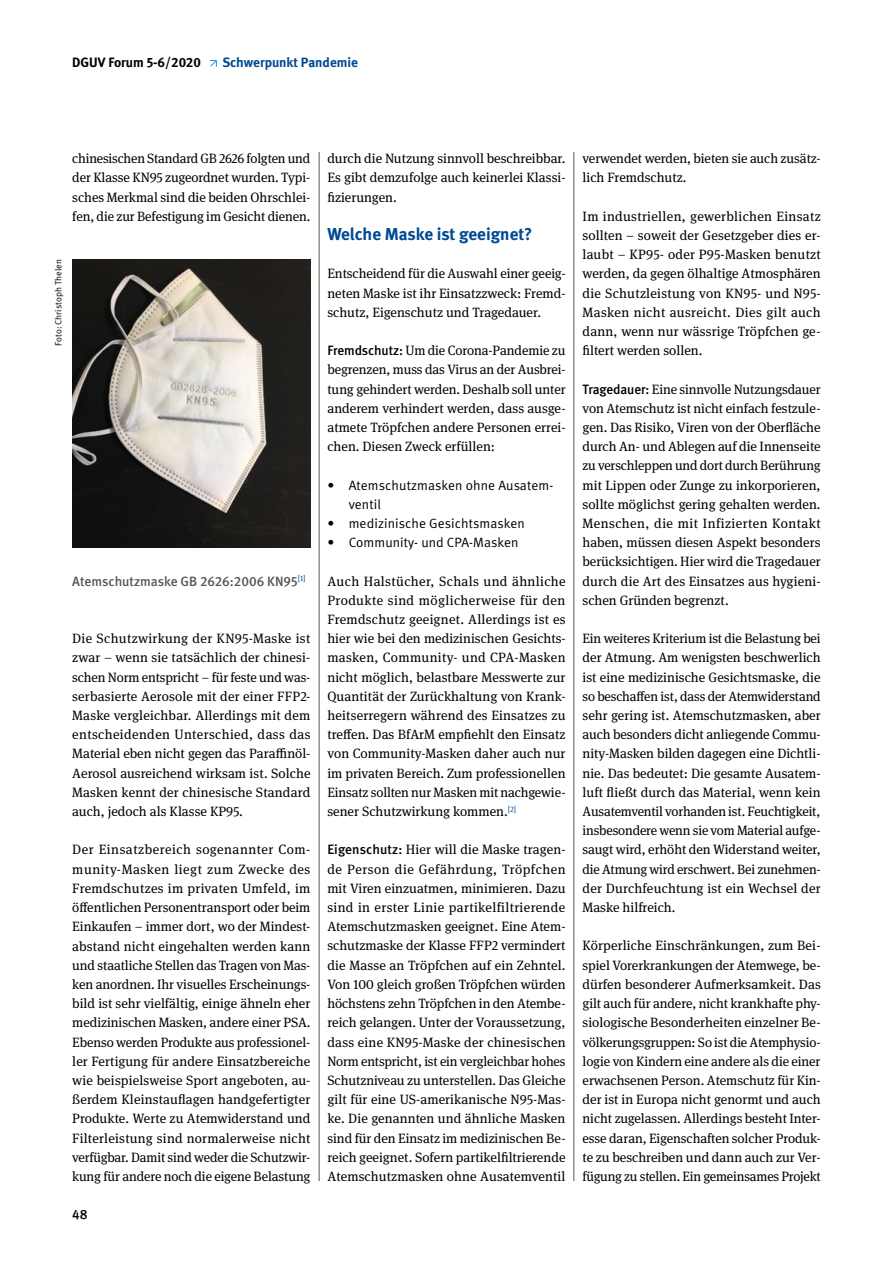
<style>
.page{position:relative;width:893px;height:1263px;background:#fff}
.page>*{position:absolute;margin:0;border:0;box-sizing:border-box;transform-origin:0 0}
.t1{font:700 17.25px "DGUV Meta";color:#004994}
.Fließtext_book_9pt{font:13.5px/19.2px "DGUV Meta Serif";color:#000;text-align:justify}
.t2{font:13.5px/19.2px "DGUV Meta";letter-spacing:.01em;color:#000}
.t3{font:500 13.5px "DGUV Meta";color:#575756}
.t4{font:700 13.5px "DGUV Meta";color:#004994}
.t5{font:700 13.5px "DGUV Meta";color:#000}
.t6{font:500 13.5px "DGUV Meta";color:#000}
.t7{font:9px "DGUV Meta";letter-spacing:.01em;color:#000}
.s1{font-family:"DGUV Meta";font-weight:500}
</style>
<div class="page">
<svg style="left:210px;top:60px;width:7px;height:7px"></svg>
<hr style="left:319px;top:152px;width:1px;height:1029px;background:#575756">
<img style="left:72px;top:259px;width:238px;height:288px">
<hr style="left:574px;top:152px;width:1px;height:1029px;background:#575756">
<p class="t5" style="left:72px;top:54px;width:130px">DGUV Forum 5-6/2020</p>
<p class="t4" style="left:222px;top:54px;width:137px">Schwerpunkt Pandemie</p>
<p class="Fließtext_book_9pt" style="left:72px;top:149px;width:240px">chinesischen Standard GB 2626 folgten und der Klasse KN95 zugeordnet wurden. Typi&shy;sches Merkmal sind die beiden Ohrschlei&shy;fen, die zur Befestigung im Gesicht dienen.</p>
<p class="t7" style="left:53px;top:346px;width:88px;rotate:-90deg">Foto: Christoph Thelen</p>
<p class="t3" style="left:72px;top:573px;width:235px">Atemschutzmaske GB 2626:2006 KN95<sup>[1]</sup></p>
<p class="Fließtext_book_9pt" style="left:72px;top:629px;width:240px">Die Schutzwirkung der KN95-Maske ist zwar – wenn sie tatsächlich der chinesi&shy;schen Norm entspricht – für feste und was&shy;serbasierte Aerosole mit der einer FFP2- Maske vergleichbar. Allerdings mit dem entscheidenden Unterschied, dass das Material eben nicht gegen das Paraffinöl-Aerosol ausreichend wirksam ist. Solche Masken kennt der chinesische Standard auch, jedoch als Klasse KP95.</p>
<p class="Fließtext_book_9pt" style="left:72px;top:840px;width:240px">Der Einsatzbereich sogenannter Com&shy;munity-Masken liegt zum Zwecke des Fremdschutzes im privaten Umfeld, im öffentlichen Personentransport oder beim Einkaufen – immer dort, wo der Mindest&shy;abstand nicht eingehalten werden kann und staatliche Stellen das Tragen von Mas&shy;ken anordnen. Ihr visuelles Erscheinungs&shy;bild ist sehr vielfältig, einige ähneln eher medizinischen Masken, andere einer PSA.<br>Ebenso werden Produkte aus professionel&shy;ler Fertigung für andere Einsatzbereiche wie beispielsweise Sport angeboten, au&shy;ßerdem Kleinstauflagen handgefertigter Produkte. Werte zu Atemwiderstand und Filterleistung sind normalerweise nicht verfügbar. Damit sind weder die Schutzwir&shy;kung für andere noch die eigene Belastung</p>
<p class="t6" style="left:72px;top:1207px;width:17px">48</p>
<p class="Fließtext_book_9pt" style="left:327px;top:149px;width:240px">durch die Nutzung sinnvoll beschreibbar.<br>Es gibt demzufolge auch keinerlei Klassi&shy;fizierungen.</p>
<h4 class="t1" style="left:327px;top:224px;width:207px">Welche Maske ist geeignet?</h4>
<p class="Fließtext_book_9pt" style="left:327px;top:264px;width:240px">Entscheidend für die Auswahl einer geeig&shy;neten Maske ist ihr Einsatzzweck: Fremd&shy;schutz, Eigenschutz und Tragedauer.</p>
<p class="Fließtext_book_9pt" style="left:327px;top:341px;width:240px"><span class="s1">Fremdschutz:</span> Um die Corona-Pandemie zu begrenzen, muss das Virus an der Ausbrei&shy;tung gehindert werden. Deshalb soll unter anderem verhindert werden, dass ausge&shy;atmete Tröpfchen andere Personen errei&shy;chen. Diesen Zweck erfüllen:</p>
<p class="t2" style="left:349px;top:476px;width:206px;text-indent:-21px">• Atemschutzmasken ohne Ausatem&shy;ventil</p>
<p class="t2" style="left:327px;top:514px;width:199px">• medizinische Gesichtsmasken</p>
<p class="t2" style="left:327px;top:533px;width:193px">• Community- und CPA-Masken</p>
<p class="Fließtext_book_9pt" style="left:327px;top:572px;width:240px">Auch Halstücher, Schals und ähnliche Produkte sind möglicherweise für den Fremdschutz geeignet. Allerdings ist es hier wie bei den medizinischen Gesichts&shy;masken, Community- und CPA-Masken nicht möglich, belastbare Messwerte zur Quantität der Zurückhaltung von Krank&shy;heitserregern während des Einsatzes zu treffen. Das BfArM empfiehlt den Einsatz von Community-Masken daher auch nur im privaten Bereich. Zum professionellen Einsatz sollten nur Masken mit nachgewie&shy;sener Schutzwirkung kommen.<sup>[2]</sup></p>
<p class="Fließtext_book_9pt" style="left:327px;top:840px;width:240px"><span class="s1">Eigenschutz:</span> Hier will die Maske tragen&shy;de Person die Gefährdung, Tröpfchen mit Viren einzuatmen, minimieren. Dazu sind in erster Linie partikelfiltrierende Atemschutzmasken geeignet. Eine Atem&shy;schutzmaske der Klasse FFP2 vermindert die Masse an Tröpfchen auf ein Zehntel.<br>Von 100 gleich großen Tröpfchen würden höchstens zehn Tröpfchen in den Atembe&shy;reich gelangen. Unter der Voraussetzung, dass eine KN95-Maske der chinesischen Norm entspricht, ist ein vergleichbar hohes Schutzniveau zu unterstellen. Das Gleiche gilt für eine US-amerikanische N95-Mas&shy;ke. Die genannten und ähnliche Masken sind für den Einsatz im medizinischen Be&shy;reich geeignet. Sofern partikelfiltrierende Atemschutzmasken ohne Ausatemventil</p>
<p class="Fließtext_book_9pt" style="left:583px;top:149px;width:240px">verwendet werden, bieten sie auch zusätz&shy;lich Fremdschutz.</p>
<p class="Fließtext_book_9pt" style="left:583px;top:207px;width:240px">Im industriellen, gewerblichen Einsatz sollten – soweit der Gesetzgeber dies er&shy;laubt – KP95- oder P95-Masken benutzt werden, da gegen ölhaltige Atmosphären die Schutzleistung von KN95- und N95- Masken nicht ausreicht. Dies gilt auch dann, wenn nur wässrige Tröpfchen ge&shy;filtert werden sollen.</p>
<p class="Fließtext_book_9pt" style="left:583px;top:380px;width:240px"><span class="s1">Tragedauer:</span> Eine sinnvolle Nutzungsdauer von Atemschutz ist nicht einfach festzule&shy;gen. Das Risiko, Viren von der Oberfläche durch An- und Ablegen auf die Innenseite zu verschleppen und dort durch Berührung mit Lippen oder Zunge zu inkorporieren, sollte möglichst gering gehalten werden.<br>Menschen, die mit Infizierten Kontakt haben, müssen diesen Aspekt besonders berücksichtigen. Hier wird die Tragedauer durch die Art des Einsatzes aus hygieni&shy;schen Gründen begrenzt.</p>
<p class="Fließtext_book_9pt" style="left:583px;top:629px;width:240px">Ein weiteres Kriterium ist die Belastung bei der Atmung. Am wenigsten beschwerlich ist eine medizinische Gesichtsmaske, die so beschaffen ist, dass der Atemwiderstand sehr gering ist. Atemschutzmasken, aber auch besonders dicht anliegende Commu&shy;nity-Masken bilden dagegen eine Dichtli&shy;nie. Das bedeutet: Die gesamte Ausatem&shy;luft fließt durch das Material, wenn kein Ausatemventil vorhanden ist. Feuchtigkeit, insbesondere wenn sie vom Material aufge&shy;saugt wird, erhöht den Widerstand weiter, die Atmung wird erschwert. Bei zunehmen&shy;der Durchfeuchtung ist ein Wechsel der Maske hilfreich.</p>
<p class="Fließtext_book_9pt" style="left:583px;top:936px;width:240px">Körperliche Einschränkungen, zum Bei&shy;spiel Vorerkrankungen der Atemwege, be&shy;dürfen besonderer Aufmerksamkeit. Das gilt auch für andere, nicht krankhafte phy&shy;siologische Besonderheiten einzelner Be&shy;völkerungsgruppen: So ist die Atemphysio&shy;logie von Kindern eine andere als die einer erwachsenen Person. Atemschutz für Kin&shy;der ist in Europa nicht genormt und auch nicht zugelassen. Allerdings besteht Inter&shy;esse daran, Eigenschaften solcher Produk&shy;te zu beschreiben und dann auch zur Ver&shy;fügung zu stellen. Ein gemeinsames Projekt</p>
</div>
